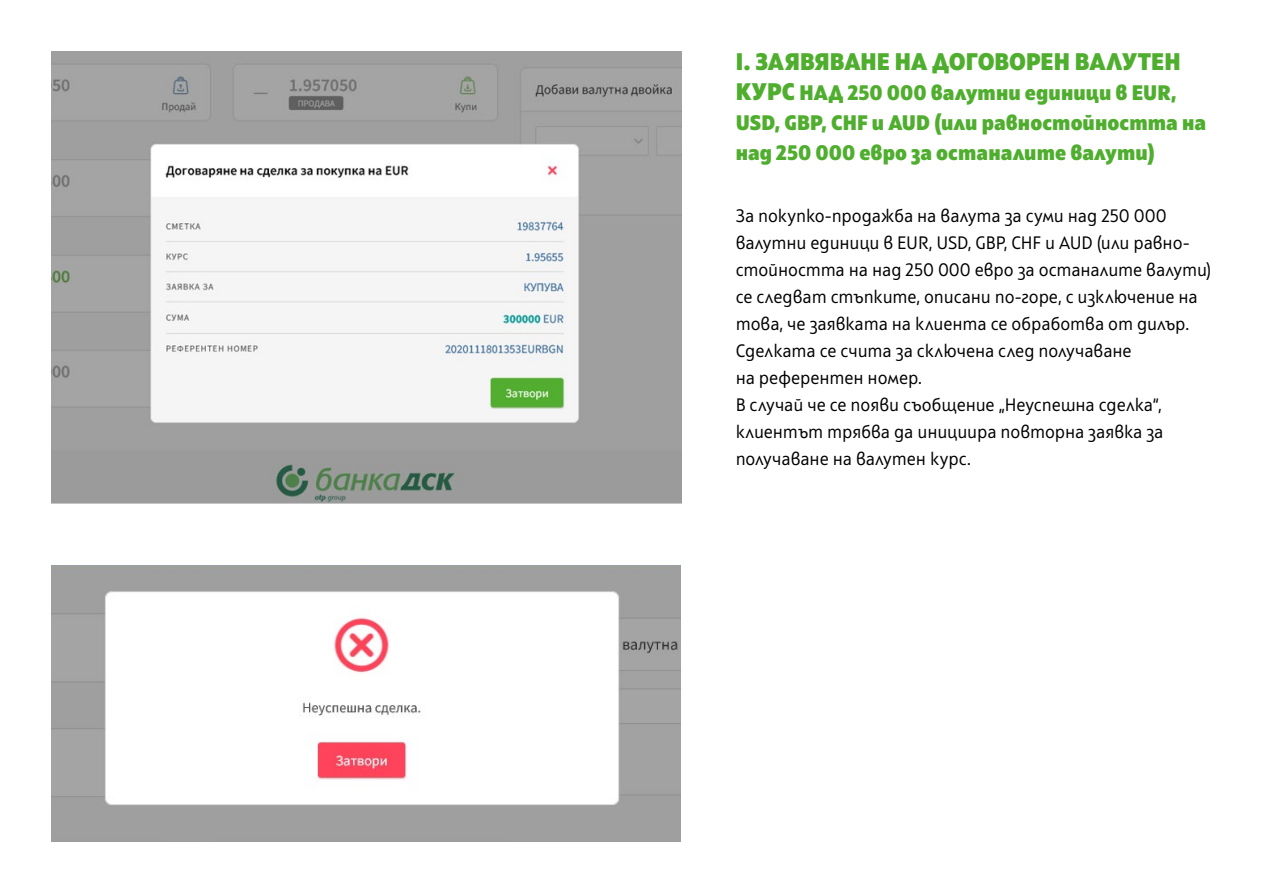
<style>
.page{position:relative;width:1263px;height:893px;background:#fff}
.page>*{position:absolute;margin:0;border:0;box-sizing:border-box;transform-origin:0 0}
.t1{font:800 24px "Squad";letter-spacing:-.005em;color:#50ae2f}
.t2{font:800 21px/30px "Squad";letter-spacing:.005em;color:#50ae2f}
.t3{font:18px/27px "Squad";letter-spacing:-.005em;color:#000}
.s1{font-size:24px}
</style>
<div class="page">
<img style="left:51px;top:51px;width:630px;height:453px">
<img style="left:51px;top:566px;width:629px;height:276px">
<h1 class="t1" style="left:736px;top:45px;width:446px">I. ЗАЯВЯВАНЕ НА ДОГОВОРЕН ВАЛУТЕН</h1>
<p class="t2" style="left:736px;top:77px;width:472px"><span class="s1">КУРС</span> НАД 250 000 валутни единици в ЕUR,<br>USD, GBP, CHF и AUD (или равностойността на над 250 000 евро за останалите валути)</p>
<p class="t3" style="left:736px;top:202px;width:477px">За покупко-продажба на валута за суми над 250 000 валутни единици в ЕUR, USD, GBP, CHF и AUD (или равно&shy;стойността на над 250 000 евро за останалите валути) се следват стъпките, описани по-горе, с изключение на това, че заявката на клиента се обработва от дилър.<br>Сделката се счита за сключена след получаване<br>на референтен номер.<br>В случай че се появи съобщение „Неуспешна сделка“, клиентът трябва да инициира повторна заявка за получаване на валутен курс.</p>
</div>
